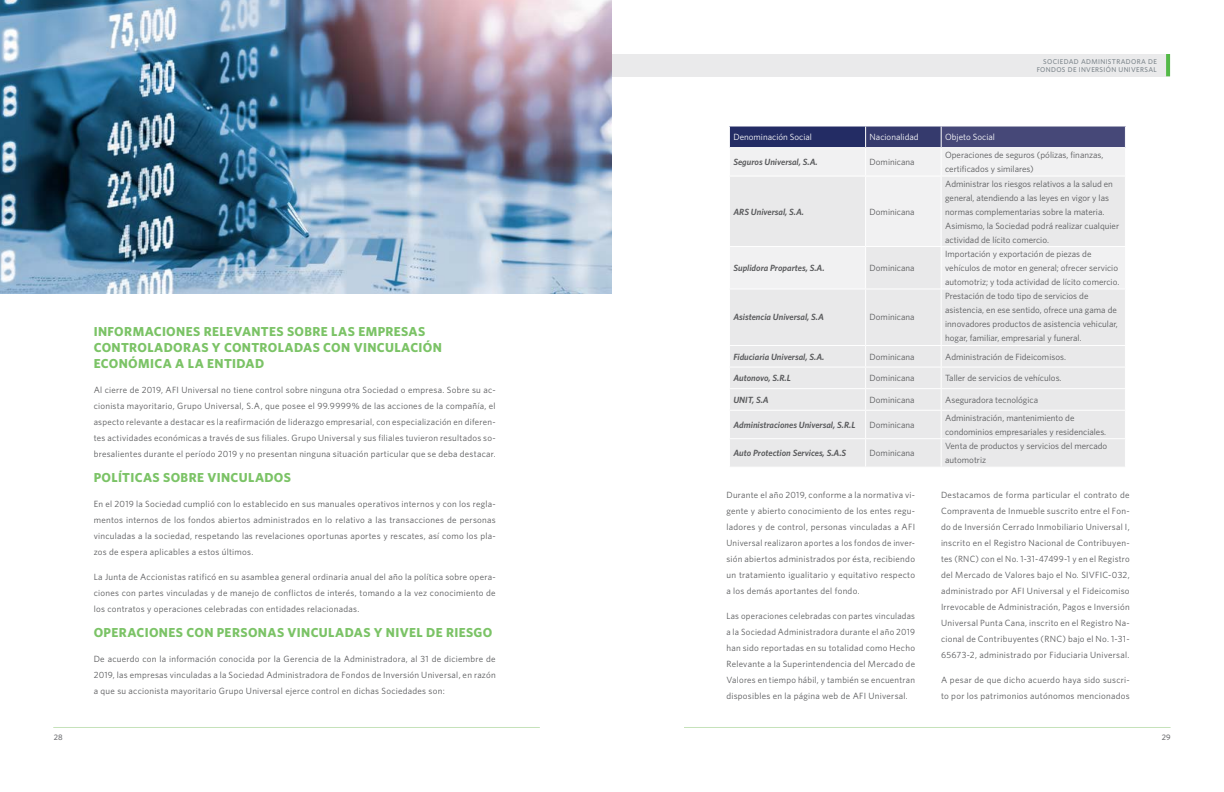
<style>
.page{position:relative;width:1224px;height:792px;background:#fff}
.page>*{position:absolute;margin:0;border:0;box-sizing:border-box;transform-origin:0 0}
.t1{font:700 13px/16px "Whitney";letter-spacing:.03em;color:#7bc366}
.t2{font:9px/16px "Whitney";color:#58595b;text-align:justify}
.t3{font:italic 600 9px "Whitney";color:#58595b}
.t4{font:9px/16px "Whitney";letter-spacing:.03em;color:#58595b}
.t5{font:9px "Whitney";color:#fff}
.t6{font:500 8px "Whitney";color:#6d6e71}
.t7{font:500 7px/8.4px "Whitney";letter-spacing:.05em;color:#7d868c;text-align:right}
</style>
<div class="page">
<div style="left:54px;top:54px;width:1116px;height:22px;background:#eaeaeb"></div>
<hr style="left:684px;top:727px;width:487px;height:1px;background:#acd69c">
<hr style="left:53px;top:727px;width:487px;height:1px;background:#acd69c">
<svg style="left:1166px;top:54px;width:4px;height:22px"></svg>
<img style="left:0;top:0;width:612px;height:293px">
<div style="left:729px;top:126px;width:137px;height:22px;background:#232c64"></div>
<div style="left:866px;top:126px;width:75px;height:22px;background:#353a6d"></div>
<div style="left:941px;top:126px;width:184px;height:22px;background:#464878"></div>
<div style="left:730px;top:148px;width:395px;height:27px;background:#f1f1f2"></div>
<div style="left:730px;top:177px;width:395px;height:290px;background:#e9e9ea"></div>
<hr style="left:729px;top:126px;width:137px;height:1px;background:#fff">
<hr style="left:866px;top:126px;width:75px;height:1px;background:#fff">
<hr style="left:941px;top:126px;width:185px;height:1px;background:#fff">
<hr style="left:729px;top:147px;width:137px;height:1px;background:#fff">
<svg style="left:729px;top:127px;width:1px;height:21px"></svg>
<hr style="left:866px;top:147px;width:75px;height:1px;background:#fff">
<svg style="left:865px;top:127px;width:1px;height:48px"></svg>
<hr style="left:941px;top:147px;width:185px;height:1px;background:#fff">
<svg style="left:941px;top:127px;width:1px;height:48px"></svg>
<svg style="left:1125px;top:127px;width:1px;height:21px"></svg>
<hr style="left:865px;top:177px;width:1px;height:69px;background:#fff">
<hr style="left:941px;top:177px;width:1px;height:69px;background:#fff">
<hr style="left:729px;top:246px;width:137px;height:1px;background:#fff">
<hr style="left:866px;top:246px;width:75px;height:1px;background:#fff">
<hr style="left:865px;top:247px;width:1px;height:41px;background:#fff">
<hr style="left:941px;top:246px;width:185px;height:1px;background:#fff">
<hr style="left:941px;top:247px;width:1px;height:41px;background:#fff">
<hr style="left:729px;top:288px;width:137px;height:1px;background:#fff">
<hr style="left:866px;top:288px;width:75px;height:1px;background:#fff">
<hr style="left:865px;top:289px;width:1px;height:56px;background:#fff">
<hr style="left:941px;top:288px;width:185px;height:1px;background:#fff">
<hr style="left:941px;top:289px;width:1px;height:56px;background:#fff">
<hr style="left:729px;top:345px;width:137px;height:1px;background:#fff">
<hr style="left:866px;top:345px;width:75px;height:1px;background:#fff">
<hr style="left:941px;top:345px;width:185px;height:1px;background:#fff">
<hr style="left:729px;top:367px;width:137px;height:1px;background:#fff">
<hr style="left:866px;top:367px;width:75px;height:1px;background:#fff">
<hr style="left:941px;top:367px;width:185px;height:1px;background:#fff">
<hr style="left:729px;top:388px;width:137px;height:1px;background:#fff">
<hr style="left:866px;top:388px;width:75px;height:1px;background:#fff">
<hr style="left:941px;top:388px;width:185px;height:1px;background:#fff">
<hr style="left:729px;top:410px;width:137px;height:1px;background:#fff">
<hr style="left:866px;top:410px;width:75px;height:1px;background:#fff">
<hr style="left:941px;top:410px;width:185px;height:1px;background:#fff">
<hr style="left:729px;top:438px;width:137px;height:1px;background:#fff">
<hr style="left:866px;top:438px;width:75px;height:1px;background:#fff">
<svg style="left:865px;top:346px;width:1px;height:121px"></svg>
<hr style="left:941px;top:438px;width:185px;height:1px;background:#fff">
<svg style="left:941px;top:346px;width:1px;height:121px"></svg>
<p class="t7" style="left:1037px;top:57px;width:122px">SOCIEDAD ADMINISTRADORA DE<br>FONDOS DE INVERSIÓN UNIVERSAL</p>
<p class="t5" style="left:733px;top:132px;width:80px">Denominación Social</p>
<p class="t5" style="left:870px;top:132px;width:51px">Nacionalidad</p>
<p class="t5" style="left:945px;top:132px;width:51px">Objeto Social</p>
<p class="t3" style="left:733px;top:157px;width:86px">Seguros Universal, S.A.</p>
<p class="t2" style="left:870px;top:154px;width:46px">Dominicana</p>
<p class="t2" style="left:945px;top:148px;width:160px;line-height:14px">Operaciones de seguros (pólizas, finanzas, certificados y similares)</p>
<p class="t3" style="left:733px;top:206px;width:72px">ARS Universal, S.A.</p>
<p class="t2" style="left:870px;top:203px;width:46px">Dominicana</p>
<p class="t2" style="left:945px;top:176px;width:175px;line-height:14px;text-align:left">Administrar los riesgos relativos a la salud en general, atendiendo a las leyes en vigor y las normas complementarias sobre la materia.<br>Asimismo, la Sociedad podrá realizar cualquier actividad de lícito comercio.</p>
<h1 class="t1" style="left:94px;top:323px;width:350px">INFORMACIONES RELEVANTES SOBRE LAS EMPRESAS<br>CONTROLADORAS Y CONTROLADAS CON VINCULACIÓN<br>ECONÓMICA A LA ENTIDAD</h1>
<p class="t2" style="left:94px;top:382px;width:404px">Al cierre de 2019, AFI Universal no tiene control sobre ninguna otra Sociedad o empresa. Sobre su ac&shy;cionista mayoritario, Grupo Universal, S.A, que posee el 99.9999% de las acciones de la compañía, el aspecto relevante a destacar es la reafirmación de liderazgo empresarial, con especialización en diferen&shy;tes actividades económicas a través de sus filiales. Grupo Universal y sus filiales tuvieron resultados so&shy;bresalientes durante el período 2019 y no presentan ninguna situación particular que se deba destacar.</p>
<h1 class="t1" style="left:94px;top:469px;width:199px">POLÍTICAS SOBRE VINCULADOS</h1>
<p class="t2" style="left:94px;top:496px;width:404px">En el 2019 la Sociedad cumplió con lo establecido en sus manuales operativos internos y con los regla&shy;mentos internos de los fondos abiertos administrados en lo relativo a las transacciones de personas vinculadas a la sociedad, respetando las revelaciones oportunas aportes y rescates, así como los pla&shy;zos de espera aplicables a estos últimos.</p>
<p class="t2" style="left:94px;top:569px;width:404px">La Junta de Accionistas ratificó en su asamblea general ordinaria anual del año la política sobre opera&shy;ciones con partes vinculadas y de manejo de conflictos de interés, tomando a la vez conocimiento de los contratos y operaciones celebradas con entidades relacionadas.</p>
<h1 class="t1" style="left:94px;top:624px;width:400px">OPERACIONES CON PERSONAS VINCULADAS Y NIVEL DE RIESGO</h1>
<p class="t2" style="left:94px;top:651px;width:404px">De acuerdo con la información conocida por la Gerencia de la Administradora, al 31 de diciembre de 2019, las empresas vinculadas a la Sociedad Administradora de Fondos de Inversión Universal, en razón a que su accionista mayoritario Grupo Universal ejerce control en dichas Sociedades son:</p>
<p class="t3" style="left:733px;top:263px;width:93px">Suplidora Propartes, S.A.</p>
<p class="t2" style="left:870px;top:260px;width:46px">Dominicana</p>
<p class="t3" style="left:733px;top:312px;width:92px">Asistencia Universal, S.A</p>
<p class="t2" style="left:870px;top:309px;width:46px">Dominicana</p>
<p class="t2" style="left:945px;top:247px;width:176px;line-height:14px;text-align:left">Importación y exportación de piezas de vehículos de motor en general; ofrecer servicio automotriz; y toda actividad de lícito comercio.</p>
<p class="t2" style="left:945px;top:289px;width:174px;line-height:14px;text-align:left">Prestación de todo tipo de servicios de asistencia, en ese sentido, ofrece una gama de innovadores productos de asistencia vehicular, hogar, familiar, empresarial y funeral.</p>
<p class="t3" style="left:733px;top:351px;width:92px">Fiduciaria Universal, S.A.</p>
<p class="t2" style="left:870px;top:348px;width:46px">Dominicana</p>
<p class="t2" style="left:945px;top:348px;width:122px">Administración de Fideicomisos.</p>
<p class="t3" style="left:733px;top:373px;width:59px">Autonovo, S.R.L</p>
<p class="t2" style="left:870px;top:370px;width:46px">Dominicana</p>
<p class="t2" style="left:945px;top:370px;width:118px">Taller de servicios de vehículos.</p>
<p class="t3" style="left:733px;top:394px;width:37px">UNIT, S.A</p>
<p class="t2" style="left:870px;top:391px;width:46px">Dominicana</p>
<p class="t2" style="left:945px;top:391px;width:94px">Aseguradora tecnológica</p>
<p class="t3" style="left:733px;top:419px;width:124px">Administraciones Universal, S.R.L</p>
<p class="t2" style="left:870px;top:416px;width:46px">Dominicana</p>
<p class="t2" style="left:945px;top:410px;width:163px;line-height:14px">Administración, mantenimiento de condominios empresariales y residenciales.</p>
<p class="t3" style="left:733px;top:448px;width:114px">Auto Protection Services, S.A.S</p>
<p class="t2" style="left:870px;top:445px;width:46px">Dominicana</p>
<p class="t2" style="left:945px;top:439px;width:164px;line-height:14px">Venta de productos y servicios del mercado automotriz</p>
<p class="t2" style="left:726px;top:487px;width:190px">Durante el año 2019, conforme a la normativa vi&shy;gente y abierto conocimiento de los entes regu&shy;ladores y de control, personas vinculadas a AFI Universal realizaron aportes a los fondos de inver&shy;sión abiertos administrados por ésta, recibiendo un tratamiento igualitario y equitativo respecto a los demás aportantes del fondo.</p>
<p class="t2" style="left:726px;top:608px;width:190px">Las operaciones celebradas con partes vinculadas a la Sociedad Administradora durante el año 2019 han sido reportadas en su totalidad como Hecho Relevante a la Superintendencia del Mercado de Valores en tiempo hábil, y también se encuentran disposibles en la página web de AFI Universal.</p>
<p class="t2" style="left:941px;top:487px;width:190px">Destacamos de forma particular el contrato de Compraventa de Inmueble suscrito entre el Fon&shy;do de Inversión Cerrado Inmobiliario Universal I, inscrito en el Registro Nacional de Contribuyen&shy;tes (RNC) con el No. 1-31-47499-1 y en el Registro del Mercado de Valores bajo el No. SIVFIC-032, administrado por AFI Universal y el Fideicomiso Irrevocable de Administración, Pagos e Inversión Universal Punta Cana, inscrito en el Registro Na&shy;cional de Contribuyentes (RNC) bajo el No. 1-31- 65673-2, administrado por Fiduciaria Universal.</p>
<p class="t4" style="left:941px;top:672px;width:190px">A pesar de que dicho acuerdo haya sido suscri&shy;to por los patrimonios autónomos mencionados</p>
<p class="t6" style="left:54px;top:732px;width:10px">28</p>
<p class="t6" style="left:1162px;top:732px;width:10px">29</p>
</div>
